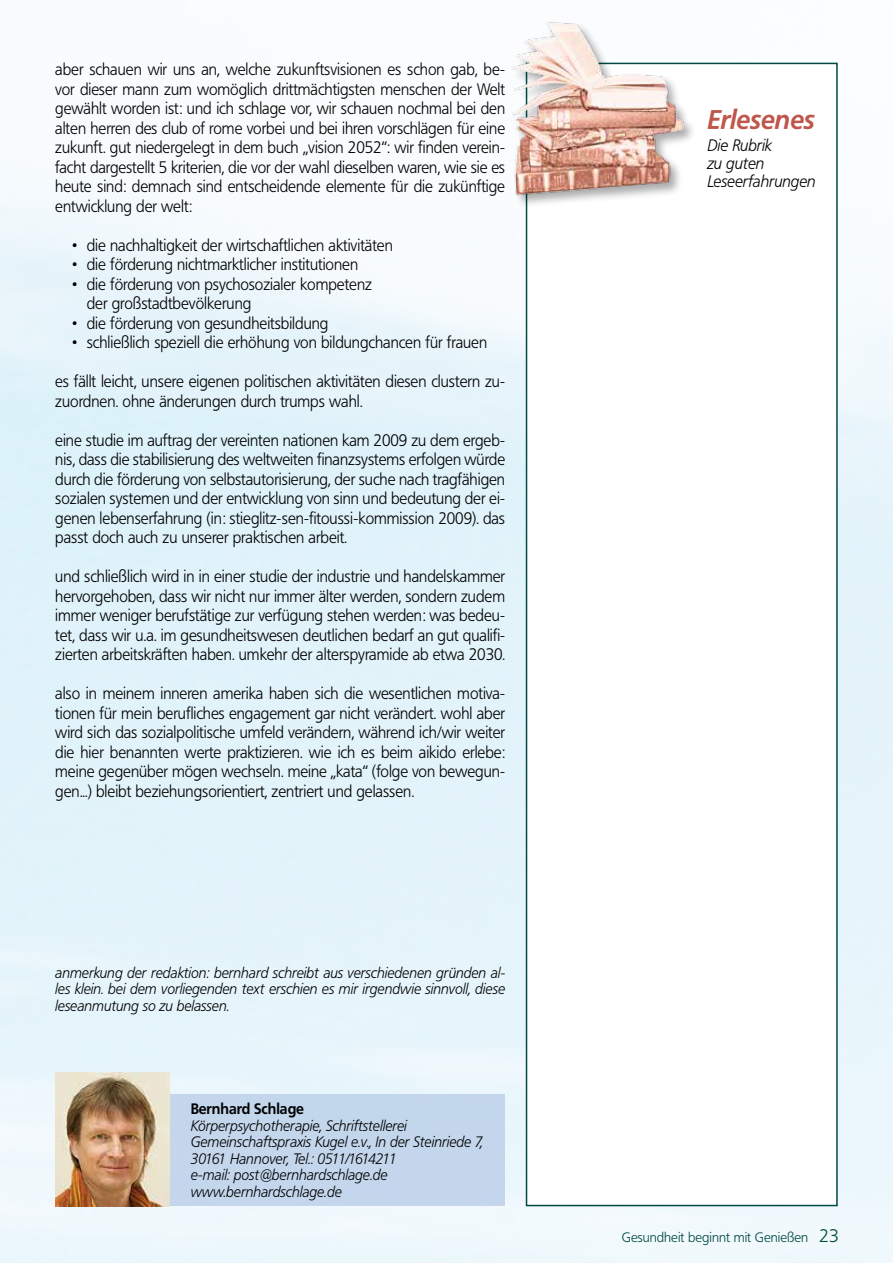
<style>
.page{position:relative;width:893px;height:1263px;background:#fff}
.page>*{position:absolute;margin:0;border:0;box-sizing:border-box;transform-origin:0 0}
.t1{font:italic 700 27px "Frutiger BQ";color:#bf564c;scale:.95 1}
.t2{font:300 16.5px/19.5px "Frutiger BQ";color:#000;text-align:justify;scale:.95 1}
.t3{font:italic 300 16.5px/18px "Frutiger BQ";color:#000;scale:.95 1}
.t4{font:italic 300 15px/16.5px "Frutiger BQ";color:#000;scale:.95 1}
.t5{font:700 15px "Frutiger BQ";color:#000;scale:.95 1}
.t6{font:300 13.5px "Frutiger BQ";color:#004a44}
.s1{font-size:18px}
</style>
<div class="page">
<img style="left:0;top:62px;width:893px;height:1201px">
<div style="left:526px;top:63px;width:312px;height:1143px;background:#fff;border:2px solid #004a44"></div>
<div style="left:510px;top:21px;width:186px;height:187px;background:#000;opacity:.33"></div>
<img style="left:491px;top:21px;width:198px;height:180px">
<div style="left:55px;top:1094px;width:450px;height:112px;background:#bfd1ea"></div>
<img style="left:55px;top:1073px;width:115px;height:133px">
<p class="t2" style="left:55px;top:60px;width:475px">aber schauen wir uns an, welche zukunftsvisionen es schon gab, be&shy;vor dieser mann zum womöglich drittmächtigsten menschen der Welt gewählt worden ist: und ich schlage vor, wir schauen nochmal bei den alten herren des club of rome vorbei und bei ihren vorschlägen für eine zukunft. gut niedergelegt in dem buch „vision 2052“: wir finden verein&shy;facht dargestellt 5 kriterien, die vor der wahl dieselben waren, wie sie es heute sind: demnach sind entscheidende elemente für die zukünftige entwicklung der welt:</p>
<p class="t2" style="left:72px;top:236px;width:339px">• die nachhaltigkeit der wirtschaftlichen aktivitäten</p>
<p class="t2" style="left:72px;top:255px;width:302px">• die förderung nichtmarktlicher institutionen</p>
<p class="t2" style="left:87px;top:275px;width:302px;text-indent:-14px">• die förderung von psychosozialer kompetenz der großstadtbevölkerung</p>
<p class="t2" style="left:72px;top:314px;width:271px">• die förderung von gesundheitsbildung</p>
<p class="t2" style="left:72px;top:333px;width:438px">• schließlich speziell die erhöhung von bildungchancen für frauen</p>
<p class="t2" style="left:55px;top:372px;width:475px">es fällt leicht, unsere eigenen politischen aktivitäten diesen clustern zu&shy;zuordnen. ohne änderungen durch trumps wahl.</p>
<p class="t2" style="left:55px;top:431px;width:475px">eine studie im auftrag der vereinten nationen kam 2009 zu dem ergeb&shy;nis, dass die stabilisierung des weltweiten finanzsystems erfolgen würde durch die förderung von selbstautorisierung, der suche nach tragfähigen sozialen systemen und der entwicklung von sinn und bedeutung der ei&shy;genen lebenserfahrung (in: stieglitz-sen-fitoussi-kommission 2009). das passt doch auch zu unserer praktischen arbeit.</p>
<p class="t2" style="left:55px;top:567px;width:475px">und schließlich wird in in einer studie der industrie und handelskammer hervorgehoben, dass wir nicht nur immer älter werden, sondern zudem immer weniger berufstätige zur verfügung stehen werden: was bedeu&shy;tet, dass wir u.a. im gesundheitswesen deutlichen bedarf an gut qualifi&shy;zierten arbeitskräften haben. umkehr der alterspyramide ab etwa 2030.</p>
<p class="t2" style="left:55px;top:684px;width:475px">also in meinem inneren amerika haben sich die wesentlichen motiva&shy;tionen für mein berufliches engagement gar nicht verändert. wohl aber wird sich das sozialpolitische umfeld verändern, während ich/wir weiter die hier benannten werte praktizieren. wie ich es beim aikido erlebe: meine gegenüber mögen wechseln. meine „kata“ (folge von bewegun&shy;gen...) bleibt beziehungsorientiert, zentriert und gelassen.</p>
<p class="t4" style="left:55px;top:965px;width:475px;text-align:justify">anmerkung der redaktion: bernhard schreibt aus verschiedenen gründen al&shy;les klein. bei dem vorliegenden text erschien es mir irgendwie sinnvoll, diese leseanmutung so zu belassen.</p>
<p class="t5" style="left:191px;top:1100px;width:121px">Bernhard Schlage</p>
<p class="t4" style="left:191px;top:1118px;width:309px">Körperpsychotherapie, Schriftstellerei Gemeinschaftspraxis Kugel e.v., In der Steinriede 7, 30161 Hannover, Tel.: 0511/1614211<br>e-mail: post@bernhardschlage.de www.bernhardschlage.de</p>
<h1 class="t1" style="left:707px;top:103px;width:115px">Erlesenes</h1>
<p class="t3" style="left:707px;top:137px;width:116px">Die Rubrik<br>zu guten<br>Leseerfahrungen</p>
<p class="t6" style="left:622px;top:1230px;width:219px">Gesundheit beginnt mit Genießen <span class="s1">23</span></p>
</div>
